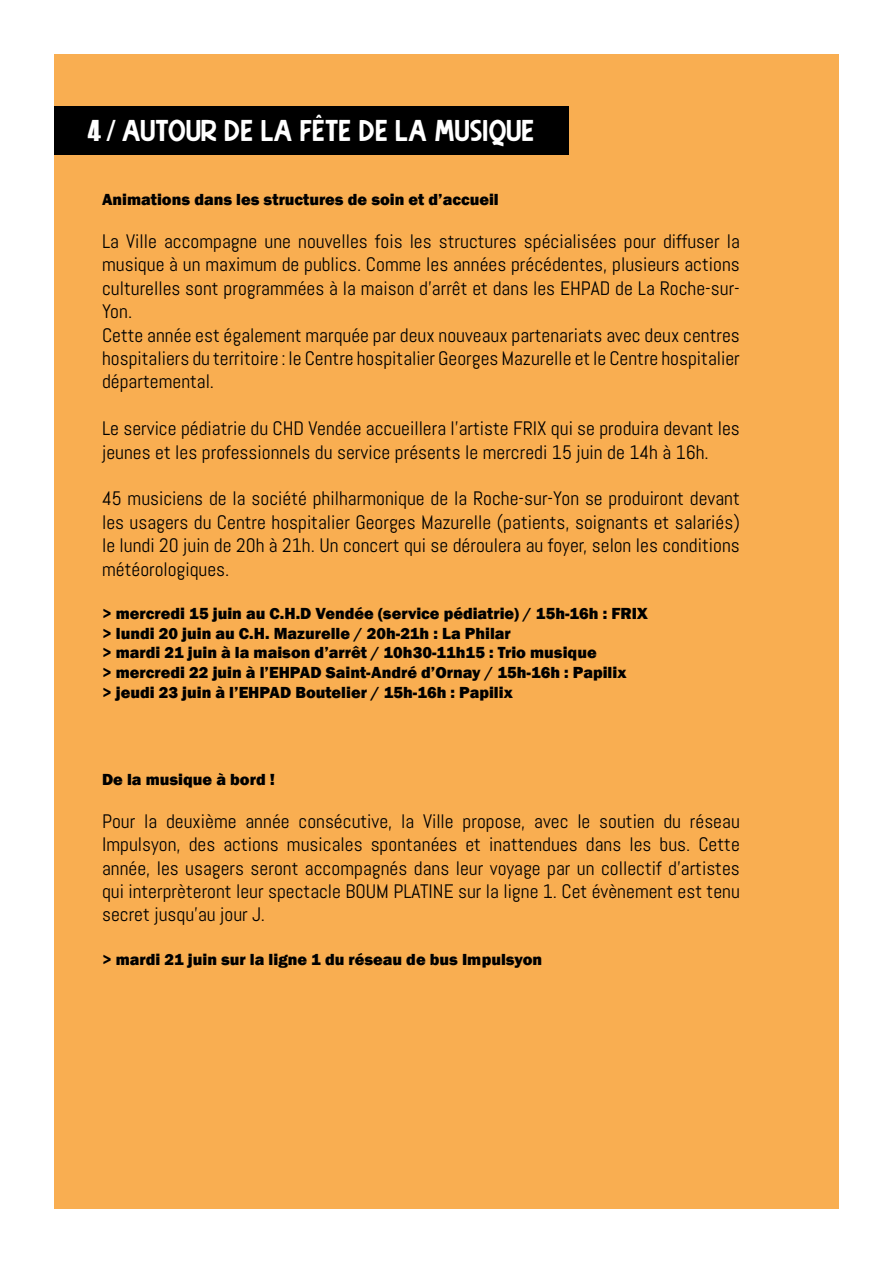
<style>
.page{position:relative;width:893px;height:1263px;background:#fff}
.page>*{position:absolute;margin:0;border:0;box-sizing:border-box;transform-origin:0 0}
.t1{font:30px "Hasthon";color:#fff}
.t2{font:19.5px/23.4px "Abel";color:#000}
.t3{font:800 16.5px/19.8px "Franklin Gothic";color:#000}
.s1{font-family:"Haettenschweiler"}
</style>
<div class="page">
<div style="left:54px;top:54px;width:785px;height:1155px;background:#f9ae51"></div>
<div style="left:54px;top:106px;width:514px;height:48px;background:#000"></div>
<h1 class="t1" style="left:88px;top:111px;width:448px"><span class="s1">4 /</span> AUTOUR DE LA FÊTE DE LA MUSIQUE</h1>
<p class="t3" style="left:102px;top:189px;width:398px">Animations dans les structures de soin et d’accueil</p>
<p class="t2" style="left:102px;top:230px;width:639px">La Ville accompagne une nouvelles fois les structures spécialisées pour diffuser la musique à un maximum de publics. Comme les années précédentes, plusieurs actions culturelles sont programmées à la maison d’arrêt et dans les EHPAD de La Roche-sur-Yon.<br>Cette année est également marquée par deux nouveaux partenariats avec deux centres hospitaliers du territoire : le Centre hospitalier Georges Mazurelle et le Centre hospitalier départemental.</p>
<p class="t2" style="left:102px;top:417px;width:639px">Le service pédiatrie du CHD Vendée accueillera l’artiste FRIX qui se produira devant les jeunes et les professionnels du service présents le mercredi 15 juin de 14h à 16h.</p>
<p class="t2" style="left:102px;top:487px;width:639px;text-align:justify">45 musiciens de la société philharmonique de la Roche-sur-Yon se produiront devant les usagers du Centre hospitalier Georges Mazurelle (patients, soignants et salariés) le lundi 20 juin de 20h à 21h. Un concert qui se déroulera au foyer, selon les conditions météorologiques.</p>
<p class="t3" style="left:102px;top:603px;width:547px">&gt; mercredi 15 juin au C.H.D Vendée (service pédiatrie) / 15h-16h : FRIX &gt; lundi 20 juin au C.H. Mazurelle / 20h-21h : La Philar<br>&gt; mardi 21 juin à la maison d’arrêt / 10h30-11h15 : Trio musique<br>&gt; mercredi 22 juin à l’EHPAD Saint-André d’Ornay / 15h-16h : Papilix<br>&gt; jeudi 23 juin à l’EHPAD Boutelier / 15h-16h : Papilix</p>
<p class="t3" style="left:102px;top:769px;width:174px">De la musique à bord !</p>
<p class="t2" style="left:102px;top:809px;width:639px;text-align:justify">Pour la deuxième année consécutive, la Ville propose, avec le soutien du réseau Impulsyon, des actions musicales spontanées et inattendues dans les bus. Cette année, les usagers seront accompagnés dans leur voyage par un collectif d’artistes qui interprèteront leur spectacle Boum</p>
<p class="t2" style="left:393px;top:879px;width:20px">Platine</p>
<p class="t2" style="left:458px;top:879px;width:283px">sur la ligne 1. Cet évènement est tenu</p>
<p class="t2" style="left:102px;top:903px;width:164px">secret jusqu’au jour J.</p>
<p class="t3" style="left:102px;top:949px;width:442px">&gt; mardi 21 juin sur la ligne 1 du réseau de bus Impulsyon</p>
</div>
